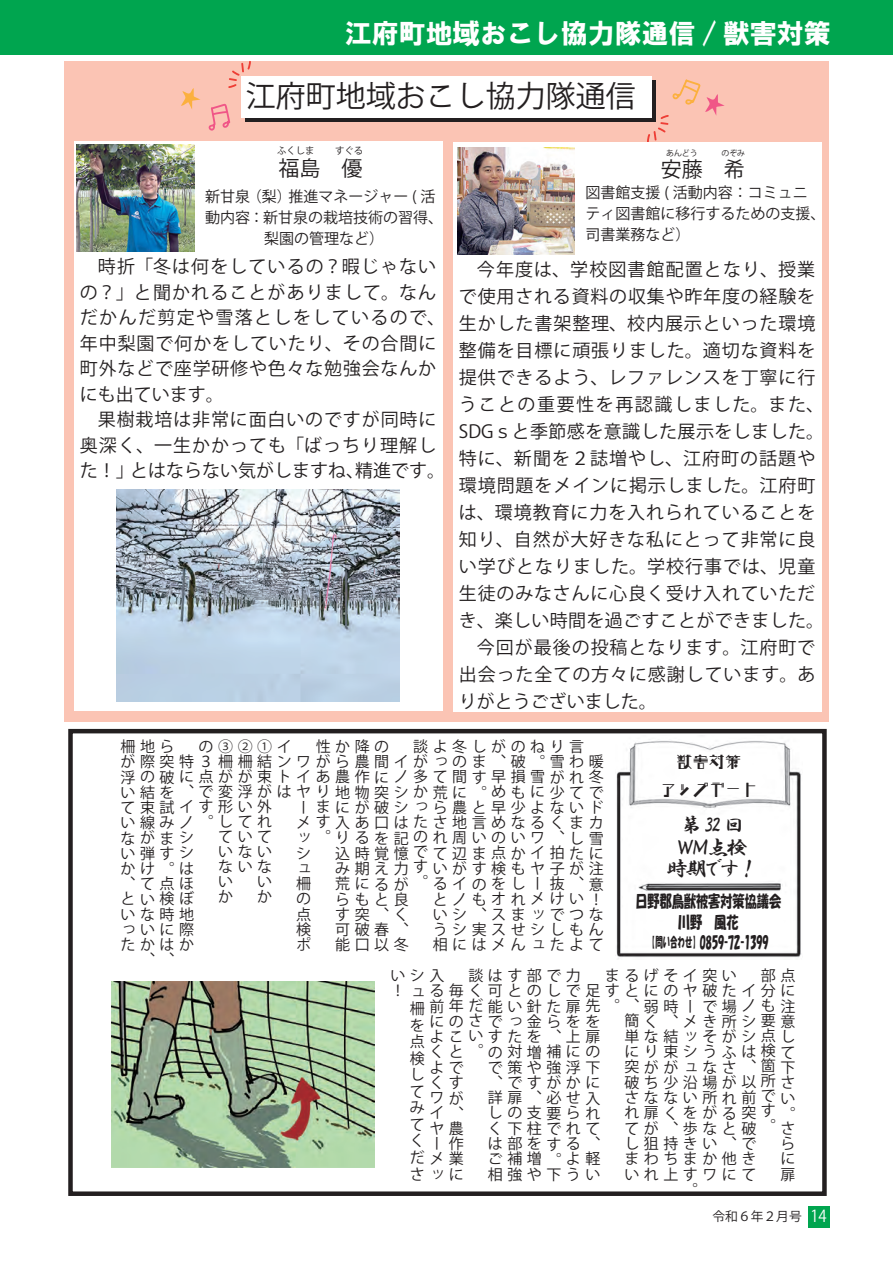
<style>
.page{position:relative;width:893px;height:1263px;background:#fff}
.page>*{position:absolute;margin:0;border:0;box-sizing:border-box;transform-origin:0 0}
.t1{font:30px "Koz Go Pr 6 N";color:#231f20}
.t2{font:27px "HG Soei Kakugothic UB";color:#fff}
.t3{font:21.6px/21.6px "HGP Gyoshotai";letter-spacing:-.1em;color:#231f20;text-align:center}
.t4{font:21px "Koz Go Pr 6 N";color:#231f20}
.t5{font:20.25px "HGP Gyoshotai";color:#231f20}
.t6{font:18px/27px "Koz Go Pr 6 N";letter-spacing:.05em;color:#231f20}
.t7{font:16.2px/20.2px "HG Soei Kakupoptai";color:#231f20;text-align:center;scale:.75 1}
.t8{font:16.2px/28.3px "TA houdate m 500";color:#231f20;text-align:center}
.t9{font:15px/15.3px "Koz Go Pr 6 N";color:#231f20}
.t10{font:12.75px "Koz Go Pr 6 N";color:#231f20}
.t11{font:9.3px "Koz Go Pr 6 N";color:#231f20}
.t12{font:7.95px "Koz Go Pr 6 N";color:#231f20}
.s1{font-size:13.5px}
.s2{font-size:16.5px;color:#fff}
</style>
<div class="page">
<div style="left:64px;top:61px;width:764px;height:660px;background:#fbc4b4"></div>
<div style="left:245px;top:80px;width:410px;height:42px;background:#231f20"></div>
<div style="left:241px;top:76px;width:410px;height:42px;background:#fff"></div>
<div style="left:0;top:0;width:893px;height:54px;background:#00a54f"></div>
<div style="left:808px;top:1206px;width:21px;height:22px;background:#00a54f"></div>
<svg style="left:181px;top:88px;width:19px;height:21px"></svg>
<svg style="left:208px;top:104px;width:22px;height:27px"></svg>
<svg style="left:228px;top:61px;width:23px;height:27px"></svg>
<div style="left:68px;top:729px;width:759px;height:467px;border:4px solid #231f20"></div>
<img style="left:616px;top:741px;width:186px;height:218px">
<svg style="left:647px;top:79px;width:78px;height:63px"></svg>
<div style="left:74px;top:142px;width:368px;height:569px;background:#fff"></div>
<div style="left:453px;top:142px;width:368px;height:569px;background:#fff"></div>
<img style="left:77px;top:145px;width:117px;height:106px">
<img style="left:457px;top:148px;width:118px;height:106px">
<img style="left:111px;top:982px;width:263px;height:185px">
<img style="left:116px;top:489px;width:284px;height:213px">
<h2 class="t2" style="left:345px;top:20px;width:487px">江府町地域おこし協力隊通信 / 獣害対策</h2>
<h1 class="t1" style="left:246px;top:79px;width:391px">江府町地域おこし協力隊通信</h1>
<p class="t11" style="left:268px;top:146px;width:97px">　ふくしま　 　すぐる</p>
<p class="t12" style="left:666px;top:149px;width:88px">あんどう　　　のぞみ　</p>
<h3 class="t4" style="left:661px;top:158px;width:85px">安藤　希</h3>
<h3 class="t4" style="left:278px;top:157px;width:85px">福島　優</h3>
<p class="t9" style="left:205px;top:186px;width:239px;line-height:21px;text-align:center">新甘泉（梨）推進マネージャー ( 活動内容：新甘泉の栽培技術の習得、梨園の管理など）</p>
<p class="t9" style="left:586px;top:183px;width:241px;line-height:21px">図書館支援 ( 活動内容：コミュニティ図書館に移行するための支援、司書業務など）</p>
<p class="t6" style="left:80px;top:254px;width:367px;line-height:25.5px">　時折「冬は何をしているの？暇じゃないの？」と聞かれることがありまして。なんだかんだ剪定や雪落としをしているので、年中梨園で何かをしていたり、その合間に町外などで座学研修や色々な勉強会なんかにも出ています。<br>　果樹栽培は非常に面白いのですが同時に奥深く、一生かかっても「ばっちり理解した！」とはならない気がしますね、精進です。</p>
<p class="t6" style="left:459px;top:256px;width:367px">　今年度は、学校図書館配置となり、授業で使用される資料の収集や昨年度の経験を生かした書架整理、校内展示といった環境整備を目標に頑張りました。適切な資料を提供できるよう、レファレンスを丁寧に行うことの重要性を再認識しました。また、<br>SDGｓと季節感を意識した展示をしました。特に、新聞を２誌増やし、江府町の話題や環境問題をメインに掲示しました。江府町は、環境教育に力を入れられていることを知り、自然が大好きな私にとって非常に良い学びとなりました。学校行事では、児童生徒のみなさんに心良く受け入れていただき、楽しい時間を過ごすことができました。　今回が最後の投稿となります。江府町で出会った全ての方々に感謝しています。ありがとうございました。</p>
<p class="t9" style="left:413px;top:739px;width:150px">談よ冬しがのねり</p>
<p class="t9" style="left:316px;top:739px;width:74px">性か降の</p>
<p class="t9" style="left:121px;top:739px;width:53px">柵地ら</p>
<p class="t9" style="left:121px;top:754px;width:91px">が際突特３</p>
<p class="t9" style="left:121px;top:769px;width:170px">浮の破に点がが束ト</p>
<p class="t9" style="left:121px;top:784px;width:208px">い結を、で変浮がはヤり</p>
<p class="t9" style="left:121px;top:799px;width:153px">て束試イす形い外</p>
<p class="t9" style="left:121px;top:814px;width:152px">い線みノ。してれ</p>
<p class="t9" style="left:121px;top:831px;width:74px">ながまシ</p>
<p class="t9" style="left:121px;top:846px;width:74px">い弾すシ</p>
<p class="t9" style="left:121px;top:861px;width:74px">かけ。は</p>
<p class="t9" style="left:121px;top:876px;width:74px">、て点ほ</p>
<p class="t9" style="left:121px;top:891px;width:75px">とい検ぼ</p>
<p class="t9" style="left:121px;top:907px;width:75px">いな時地</p>
<p class="t9" style="left:121px;top:922px;width:75px">っいに際</p>
<p class="t9" style="left:121px;top:937px;width:74px">たかはか</p>
<p class="t9" style="left:140px;top:952px;width:35px">、、</p>
<p class="t9" style="left:218px;top:739px;width:387px;text-indent:-20px">の ③ ② ① イ<br>柵柵結ンワがら農間イがっのま、破。雪わ暖</p>
<p class="t9" style="left:569px;top:739px;width:16px">言</p>
<p class="t9" style="left:296px;top:762px;width:309px;line-height:30.3px">イあ農作にノ多て間す早損雪がれ冬ー</p>
<p class="t9" style="left:296px;top:815px;width:52px">メ<br>ッ。りシ<br>ュ<br>柵<br>の<br>点<br>検<br>ポ</p>
<p class="t9" style="left:335px;top:785px;width:270px">地物突シか荒に。めもに少てで</p>
<p class="t9" style="left:316px;top:800px;width:289px">まにが破シっら農と早少よないドす入あ口はたさ地言めなるく</p>
<p class="t9" style="left:569px;top:815px;width:34px">まカ</p>
<p class="t9" style="left:218px;top:829px;width:55px">ていていないないない<br>か</p>
<p class="t9" style="left:413px;top:829px;width:16px;text-align:justify">のです。</p>
<p class="t9" style="left:433px;top:831px;width:172px">れ周いのいワ、し雪て辺ま点かイ拍たにいがす検もヤ子が注るイのをしー<br>とノもオれメ<br>いシ、スまッでつなう<br>相にはメ</p>
<p class="t9" style="left:355px;top:831px;width:55px">るを記</p>
<p class="t9" style="left:335px;top:846px;width:75px">込時覚憶み期え力荒にるがらもと良す突、く可破春、能口以冬</p>
<p class="t9" style="left:257px;top:874px;width:16px">いか</p>
<p class="t9" style="left:550px;top:877px;width:55px">抜、意けい！</p>
<p class="t9" style="left:452px;top:922px;width:152px;text-align:right">シ実スせシしもんんュたよて</p>
<p class="t8" style="left:660px;top:748px;width:99px">獣害対策<br>アップデート</p>
<h3 class="t5" style="left:681px;top:815px;width:65px">第32回</h3>
<h3 class="t3" style="left:666px;top:836px;width:95px">ＷＭ点検時期です！</h3>
<p class="t7" style="left:635px;top:891px;width:196px">日野郡鳥獣被害対策協議会川野　風花<br><span class="s1">【問い合わせ】</span>0859−72−1399</p>
<p class="t9" style="left:605px;top:968px;width:133px">まるげそイ突い</p>
<p class="t9" style="left:624px;top:1014px;width:171px">簡く<br>単な結ッそがシ点しにり<br>突ががュなさ、<br>破ち少沿場が以<br>さなない所れ前<br>れ扉く<br>てが、歩なと破<br>し狙持きい、で<br>まわちまか他き<br>いれ上すワにて</p>
<p class="t9" style="left:761px;top:968px;width:36px">部点</p>
<p class="t9" style="left:468px;top:968px;width:113px">談はす部で力</p>
<p class="t9" style="left:390px;top:968px;width:55px">いシ入！</p>
<p class="t9" style="left:410px;top:982px;width:71px;line-height:18px">ュる毎く柵</p>
<p class="t9" style="left:410px;top:1017px;width:54px;line-height:16.5px">を<br>点<br>検<br>し<br>て<br>み<br>て<br>く<br>だメ<br>さッに</p>
<p class="t9" style="left:488px;top:983px;width:308px">可とのしで足すとにのヤ破たイ分に</p>
<p class="t9" style="left:429px;top:999px;width:263px">前年だ能い針た扉先。、弱時ーにのさでっ金らをを<br>よこ<br>く<br>よで<br>く<br>ワが<br>イ、<br>ヤ農<br>ー</p>
<p class="t9" style="left:702px;top:999px;width:94px">で場ノも注き所シ要意</p>
<p class="t9" style="left:722px;top:1045px;width:74px">ふは検て</p>
<p class="t9" style="left:663px;top:1006px;width:53px;line-height:30.6px">、メ<br>束シう</p>
<p class="t9" style="left:468px;top:1029px;width:133px">いすたを、上扉</p>
<p class="t9" style="left:449px;top:1037px;width:152px;line-height:30.8px">と。の対増補にのす</p>
<p class="t9" style="left:761px;top:1058px;width:16px;text-align:justify">箇所です。</p>
<p class="t9" style="left:780px;top:1060px;width:16px;text-align:justify">下さい。さらに扉</p>
<p class="t9" style="left:488px;top:1060px;width:114px">で策や強浮下、ですがかに詳扉、必せ入しの支要られく<br>は部をする、ご補増。よ軽相強や下う</p>
<p class="t9" style="left:683px;top:1106px;width:74px">をがる突</p>
<p class="t9" style="left:507px;top:1121px;width:93px">下柱でれて</p>
<p class="t9" style="left:585px;top:1167px;width:16px">い</p>
<p class="t9" style="left:449px;top:1136px;width:16px">作業</p>
<p class="t9" style="left:683px;top:1182px;width:16px">。</p>
<p class="t10" style="left:712px;top:1209px;width:116px">令和６年２月号 <span class="s2">14</span></p>
</div>
